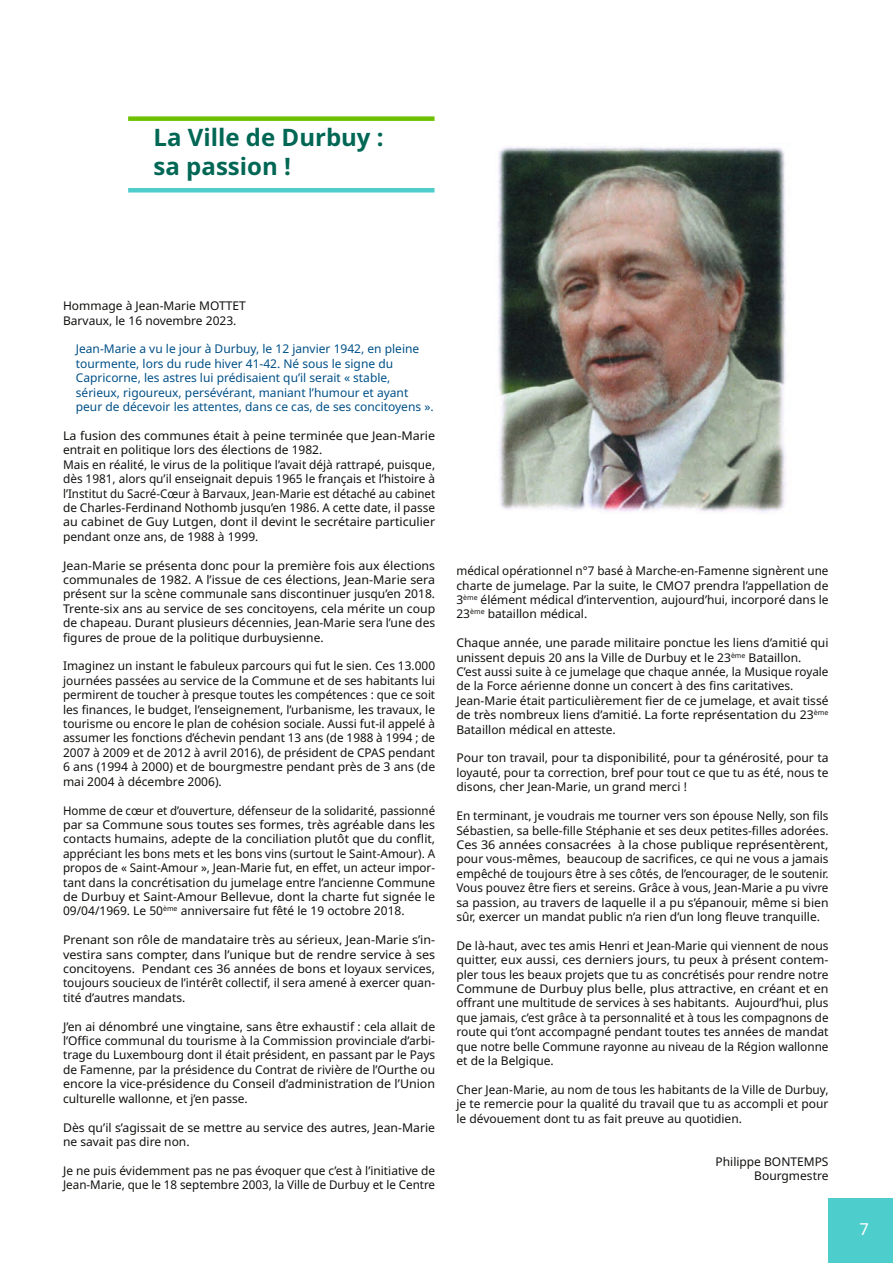
<style>
.page{position:relative;width:893px;height:1263px;background:#fff}
.page>*{position:absolute;margin:0;border:0;box-sizing:border-box;transform-origin:0 0}
.t1{font:700 24px/28.8px "Noto Sans";color:#006754}
.t2{font:16.5px "Noto Sans";color:#fff}
.t3{font:12px/14.4px "Noto Sans";color:#11110f;text-align:justify}
.t4{font:12px/14.4px "Noto Sans";color:#11110f;text-align:justify;scale:1.04 1}
.t5{font:12px/14.4px "Noto Sans";color:#11110f;text-align:justify;scale:.96 1}
.t6{font:12px/14.4px "Noto Sans";color:#005087}
</style>
<div class="page">
<div style="left:128px;top:116px;width:306px;height:5px;background:#6ec100"></div>
<hr style="left:128px;top:188px;width:306px;height:4px;background:#4dcdcb">
<img style="left:498px;top:147px;width:288px;height:365px">
<div style="left:828px;top:1198px;width:65px;height:64px;background:#4dcdcb"></div>
<h1 class="t1" style="left:154px;top:124px;width:232px">La Ville de Durbuy : sa passion !</h1>
<p class="t3" style="left:63px;top:299px;width:184px">Hommage à Jean-Marie MOTTET<br>Barvaux, le 16 novembre 2023.</p>
<p class="t6" style="left:76px;top:342px;width:359px">Jean-Marie a vu le jour à Durbuy, le 12 janvier 1942, en pleine tourmente, lors du rude hiver 41-42. Né sous le signe du Capricorne, les astres lui prédisaient qu’il serait « stable, sérieux, rigoureux, persévérant, maniant l’humour et ayant peur de décevoir les attentes, dans ce cas, de ses concitoyens ».</p>
<p class="t4" style="left:63px;top:428px;width:359px;text-align:left">La fusion des communes était à peine terminée que Jean-Marie entrait en politique lors des élections de 1982.<br>Mais en réalité, le virus de la politique l’avait déjà rattrapé, puisque, dès 1981, alors qu’il enseignait depuis 1965 le français et l’histoire à l’Institut du Sacré-Cœur à Barvaux, Jean-Marie est détaché au cabinet de Charles-Ferdinand Nothomb jusqu’en 1986. A cette date, il passe au cabinet de Guy Lutgen, dont il devint le secrétaire particulier pendant onze ans, de 1988 à 1999.</p>
<p class="t4" style="left:63px;top:558px;width:359px">Jean-Marie se présenta donc pour la première fois aux élections communales de 1982. A l’issue de ces élections, Jean-Marie sera présent sur la scène communale sans discontinuer jusqu’en 2018.<br>Trente-six ans au service de ses concitoyens, cela mérite un coup de chapeau. Durant plusieurs décennies, Jean-Marie sera l’une des figures de proue de la politique durbuysienne.</p>
<p class="t3" style="left:63px;top:659px;width:374px">Imaginez un instant le fabuleux parcours qui fut le sien. Ces 13.000 journées passées au service de la Commune et de ses habitants lui permirent de toucher à presque toutes les compétences : que ce soit les finances, le budget, l’enseignement, l’urbanisme, les travaux, le tourisme ou encore le plan de cohésion sociale. Aussi fut-il appelé à assumer les fonctions d’échevin pendant 13 ans (de 1988 à 1994 ; de 2007 à 2009 et de 2012 à avril 2016), de président de CPAS pendant 6 ans (1994 à 2000) et de bourgmestre pendant près de 3 ans (de mai 2004 à décembre 2006).</p>
<p class="t5" style="left:63px;top:803px;width:389px">Homme de cœur et d’ouverture, défenseur de la solidarité, passionné par sa Commune sous toutes ses formes, très agréable dans les contacts humains, adepte de la conciliation plutôt que du conflit, appréciant les bons mets et les bons vins (surtout le Saint-Amour). A propos de « Saint-Amour », Jean-Marie fut, en effet, un acteur impor&shy;tant dans la concrétisation du jumelage entre l’ancienne Commune de Durbuy et Saint-Amour Bellevue, dont la charte fut signée le 09/04/1969. Le 50<sup>ème</sup> anniversaire fut fêté le 19 octobre 2018.</p>
<p class="t4" style="left:63px;top:932px;width:359px">Prenant son rôle de mandataire très au sérieux, Jean-Marie s’in&shy;vestira sans compter, dans l’unique but de rendre service à ses concitoyens. Pendant ces 36 années de bons et loyaux services, toujours soucieux de l’intérêt collectif, il sera amené à exercer quan&shy;tité d’autres mandats.</p>
<p class="t3" style="left:63px;top:1019px;width:374px">J’en ai dénombré une vingtaine, sans être exhaustif : cela allait de l’Office communal du tourisme à la Commission provinciale d’arbi&shy;trage du Luxembourg dont il était président, en passant par le Pays de Famenne, par la présidence du Contrat de rivière de l’Ourthe ou encore la vice-présidence du Conseil d’administration de l’Union culturelle wallonne, et j’en passe.</p>
<p class="t3" style="left:63px;top:1119px;width:374px">Dès qu’il s’agissait de se mettre au service des autres, Jean-Marie ne savait pas dire non.</p>
<p class="t3" style="left:63px;top:1163px;width:374px">Je ne puis évidemment pas ne pas évoquer que c’est à l’initiative de<br>Jean-Marie, que le 18 septembre 2003, la Ville de Durbuy et le Centre</p>
<p class="t3" style="left:456px;top:563px;width:374px">médical opérationnel n°7 basé à Marche-en-Famenne signèrent une charte de jumelage. Par la suite, le CMO7 prendra l’appellation de 3<sup>ème</sup> élément médical d’intervention, aujourd’hui, incorporé dans le 23<sup>ème</sup> bataillon médical.</p>
<p class="t3" style="left:456px;top:635px;width:374px;text-align:left">Chaque année, une parade militaire ponctue les liens d’amitié qui unissent depuis 20 ans la Ville de Durbuy et le 23<sup>ème</sup> Bataillon.<br>C’est aussi suite à ce jumelage que chaque année, la Musique royale de la Force aérienne donne un concert à des fins caritatives.<br>Jean-Marie était particulièrement fier de ce jumelage, et avait tissé de très nombreux liens d’amitié. La forte représentation du 23<sup>ème </sup>Bataillon médical en atteste.</p>
<p class="t3" style="left:456px;top:751px;width:374px">Pour ton travail, pour ta disponibilité, pour ta générosité, pour ta loyauté, pour ta correction, bref pour tout ce que tu as été, nous te disons, cher Jean-Marie, un grand merci !</p>
<p class="t3" style="left:456px;top:808px;width:374px">En terminant, je voudrais me tourner vers son épouse Nelly, son fils Sébastien, sa belle-fille Stéphanie et ses deux petites-filles adorées.<br>Ces 36 années consacrées à la chose publique représentèrent, pour vous-mêmes, beaucoup de sacrifices, ce qui ne vous a jamais empêché de toujours être à ses côtés, de l’encourager, de le soutenir.<br>Vous pouvez être fiers et sereins. Grâce à vous, Jean-Marie a pu vivre sa passion, au travers de laquelle il a pu s’épanouir, même si bien sûr, exercer un mandat public n’a rien d’un long fleuve tranquille.</p>
<p class="t3" style="left:456px;top:938px;width:374px">De là-haut, avec tes amis Henri et Jean-Marie qui viennent de nous quitter, eux aussi, ces derniers jours, tu peux à présent contem&shy;pler tous les beaux projets que tu as concrétisés pour rendre notre Commune de Durbuy plus belle, plus attractive, en créant et en offrant une multitude de services à ses habitants. Aujourd’hui, plus que jamais, c’est grâce à ta personnalité et à tous les compagnons de route qui t’ont accompagné pendant toutes tes années de mandat que notre belle Commune rayonne au niveau de la Région wallonne et de la Belgique.</p>
<p class="t3" style="left:456px;top:1082px;width:374px">Cher Jean-Marie, au nom de tous les habitants de la Ville de Durbuy, je te remercie pour la qualité du travail que tu as accompli et pour le dévouement dont tu as fait preuve au quotidien.</p>
<p class="t3" style="left:715px;top:1154px;width:114px;text-align:right">Philippe BONTEMPS<br>Bourgmestre</p>
<h2 class="t2" style="left:860px;top:1219px;width:11px">7</h2>
</div>
